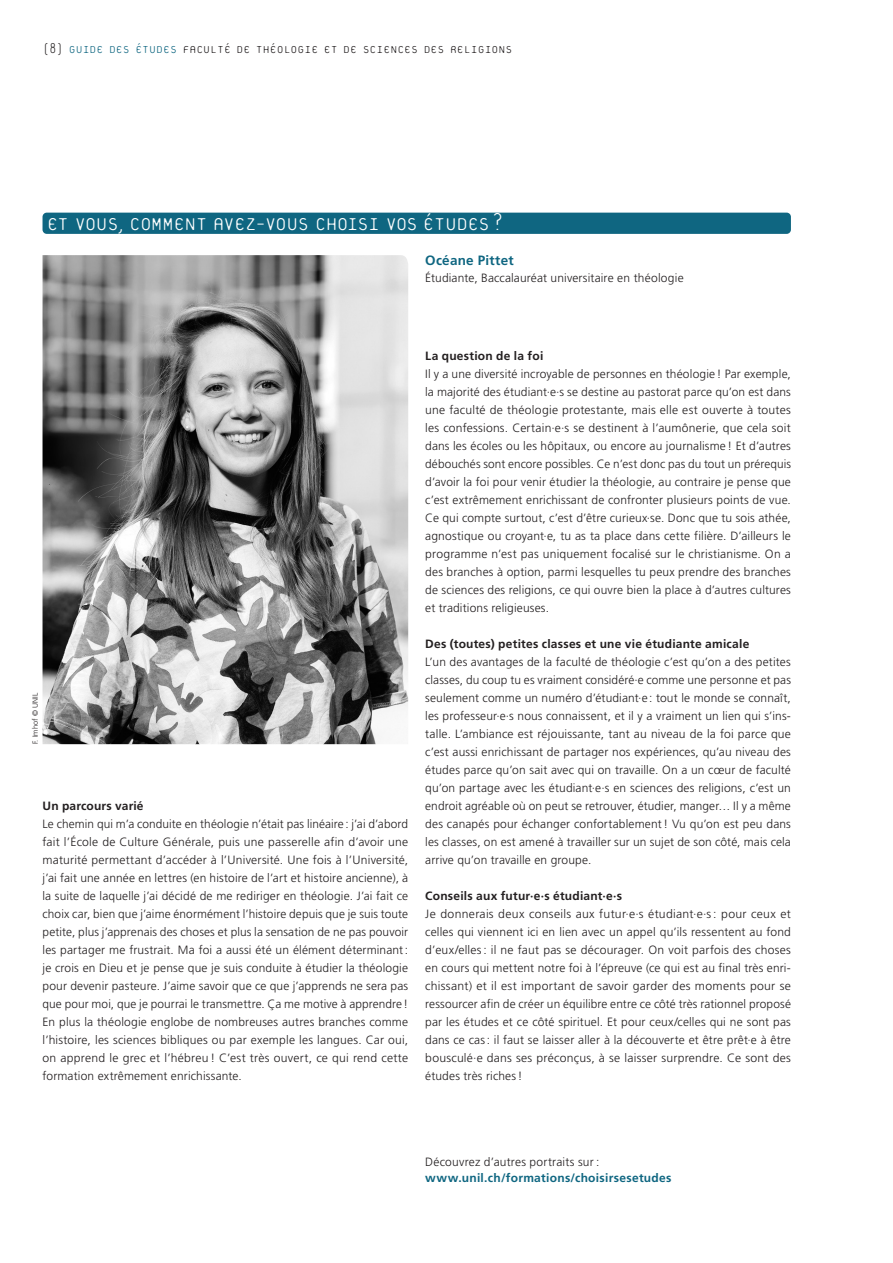
<style>
.page{position:relative;width:893px;height:1263px;background:#fff}
.page>*{position:absolute;margin:0;border:0;box-sizing:border-box;transform-origin:0 0}
.t1{font:100 25.5px "Platelet";letter-spacing:-.035em;color:#fff}
.t2{font:100 15px "Platelet";color:#231f20}
.TEXTE_COURANT_frutig{font:700 13.5px "Frutiger LT Std";letter-spacing:.02em;color:#0f6681}
.TEXTE_COURANT_frutig-2{font:300 12px/18px "Frutiger LT Std";letter-spacing:.015em;color:#231f20;text-align:justify}
.TEXTE_COURANT_frutig-3{font:700 12px "Frutiger LT Std";letter-spacing:.02em;color:#231f20}
.SOUS-TITRE_2_bold_no{font:700 12px "Frutiger LT Std";letter-spacing:.025em;color:#0f6681}
.B1__TEXTE_COURANT_bo{font:700 12px "Frutiger LT Std";letter-spacing:.01em;color:#231f20}
.t3{font:300 7.5px "Frutiger LT Std";color:#231f20}
.s1{color:#0f6681}
</style>
<div class="page">
<div style="left:43px;top:213px;width:748px;height:21px;background:#0f6681;border-radius:4px"></div>
<img style="left:43px;top:255px;width:365px;height:489px">
<p class="t2" style="left:43px;top:43px;width:471px">(8) <span class="s1">GUIDE DES ÉTUDES</span> FACULTÉ DE THÉOLOGIE ET DE SCIENCES DES RELIGIONS</p>
<p class="t1" style="left:47px;top:213px;width:458px">ET VOUS,COMMENT AVEZ-VOUS CHOISI VOS ÉTUDES?</p>
<p class="TEXTE_COURANT_frutig" style="left:425px;top:253px;width:90px">Océane Pittet</p>
<p class="TEXTE_COURANT_frutig-2" style="left:425px;top:269px;width:260px">Étudiante, Baccalauréat universitaire en théologie</p>
<p class="t3" style="left:31px;top:744px;width:53px;rotate:-90deg">F. Imhof © UNIL</p>
<p class="B1__TEXTE_COURANT_bo" style="left:43px;top:799px;width:103px">Un parcours varié</p>
<p class="TEXTE_COURANT_frutig-2" style="left:43px;top:815px;width:367px">Le chemin qui m’a conduite en théologie n’était pas linéaire : j’ai d’abord fait l’École de Culture Générale, puis une passerelle afin d’avoir une maturité permettant d’accéder à l’Université. Une fois à l’Université, j’ai fait une année en lettres (en histoire de l’art et histoire ancienne), à la suite de laquelle j’ai décidé de me rediriger en théologie. J’ai fait ce choix car, bien que j’aime énormément l’histoire depuis que je suis toute petite, plus j’apprenais des choses et plus la sensation de ne pas pouvoir les partager me frustrait. Ma foi a aussi été un élément déterminant: je crois en Dieu et je pense que je suis conduite à étudier la théologie pour devenir pasteure. J’aime savoir que ce que j’apprends ne sera pas que pour moi, que je pourrai le transmettre. Ça me motive à apprendre!<br>En plus la théologie englobe de nombreuses autres branches comme l’histoire, les sciences bibliques ou par exemple les langues. Car oui, on apprend le grec et l’hébreu ! C’est très ouvert, ce qui rend cette formation extrêmement enrichissante.</p>
<p class="TEXTE_COURANT_frutig-3" style="left:425px;top:349px;width:120px">La question de la foi</p>
<p class="TEXTE_COURANT_frutig-2" style="left:425px;top:365px;width:367px">Il y a une diversité incroyable de personnes en théologie ! Par exemple, la majorité des étudiant·e·s se destine au pastorat parce qu’on est dans une faculté de théologie protestante, mais elle est ouverte à toutes les confessions. Certain·e·s se destinent à l’aumônerie, que cela soit dans les écoles ou les hôpitaux, ou encore au journalisme ! Et d’autres débouchés sont encore possibles. Ce n’est donc pas du tout un prérequis d’avoir la foi pour venir étudier la théologie, au contraire je pense que c’est extrêmement enrichissant de confronter plusieurs points de vue.<br>Ce qui compte surtout, c’est d’être curieux·se. Donc que tu sois athée, agnostique ou croyant·e, tu as ta place dans cette filière. D’ailleurs le programme n’est pas uniquement focalisé sur le christianisme. On a des branches à option, parmi lesquelles tu peux prendre des branches de sciences des religions, ce qui ouvre bien la place à d’autres cultures et traditions religieuses.</p>
<p class="TEXTE_COURANT_frutig-3" style="left:425px;top:637px;width:326px">Des (toutes) petites classes et une vie étudiante amicale</p>
<p class="TEXTE_COURANT_frutig-2" style="left:425px;top:653px;width:367px">L’un des avantages de la faculté de théologie c’est qu’on a des petites classes, du coup tu es vraiment considéré·e comme une personne et pas seulement comme un numéro d’étudiant·e : tout le monde se connaît, les professeur·e·s nous connaissent, et il y a vraiment un lien qui s’ins&shy;talle. L’ambiance est réjouissante, tant au niveau de la foi parce que c’est aussi enrichissant de partager nos expériences, qu’au niveau des études parce qu’on sait avec qui on travaille. On a un cœur de faculté qu’on partage avec les étudiant·e·s en sciences des religions, c’est un endroit agréable où on peut se retrouver, étudier, manger… Il y a même des canapés pour échanger confortablement! Vu qu’on est peu dans les classes, on est amené à travailler sur un sujet de son côté, mais cela arrive qu’on travaille en groupe.</p>
<p class="TEXTE_COURANT_frutig-3" style="left:425px;top:889px;width:198px">Conseils aux futur·e·s étudiant·e·s</p>
<p class="TEXTE_COURANT_frutig-2" style="left:425px;top:905px;width:367px">Je donnerais deux conseils aux futur·e·s étudiant·e·s: pour ceux et celles qui viennent ici en lien avec un appel qu’ils ressentent au fond d’eux/elles: il ne faut pas se décourager. On voit parfois des choses en cours qui mettent notre foi à l’épreuve (ce qui est au final très enri&shy;chissant) et il est important de savoir garder des moments pour se ressourcer afin de créer un équilibre entre ce côté très rationnel proposé par les études et ce côté spirituel. Et pour ceux/celles qui ne sont pas dans ce cas: il faut se laisser aller à la découverte et être prêt·e à être bousculé·e dans ses préconçus, à se laisser surprendre. Ce sont des études très riches!</p>
<p class="TEXTE_COURANT_frutig-2" style="left:425px;top:1153px;width:176px">Découvrez d’autres portraits sur :</p>
<p class="SOUS-TITRE_2_bold_no" style="left:425px;top:1171px;width:248px">www.unil.ch/formations/choisirsesetudes</p>
</div>
